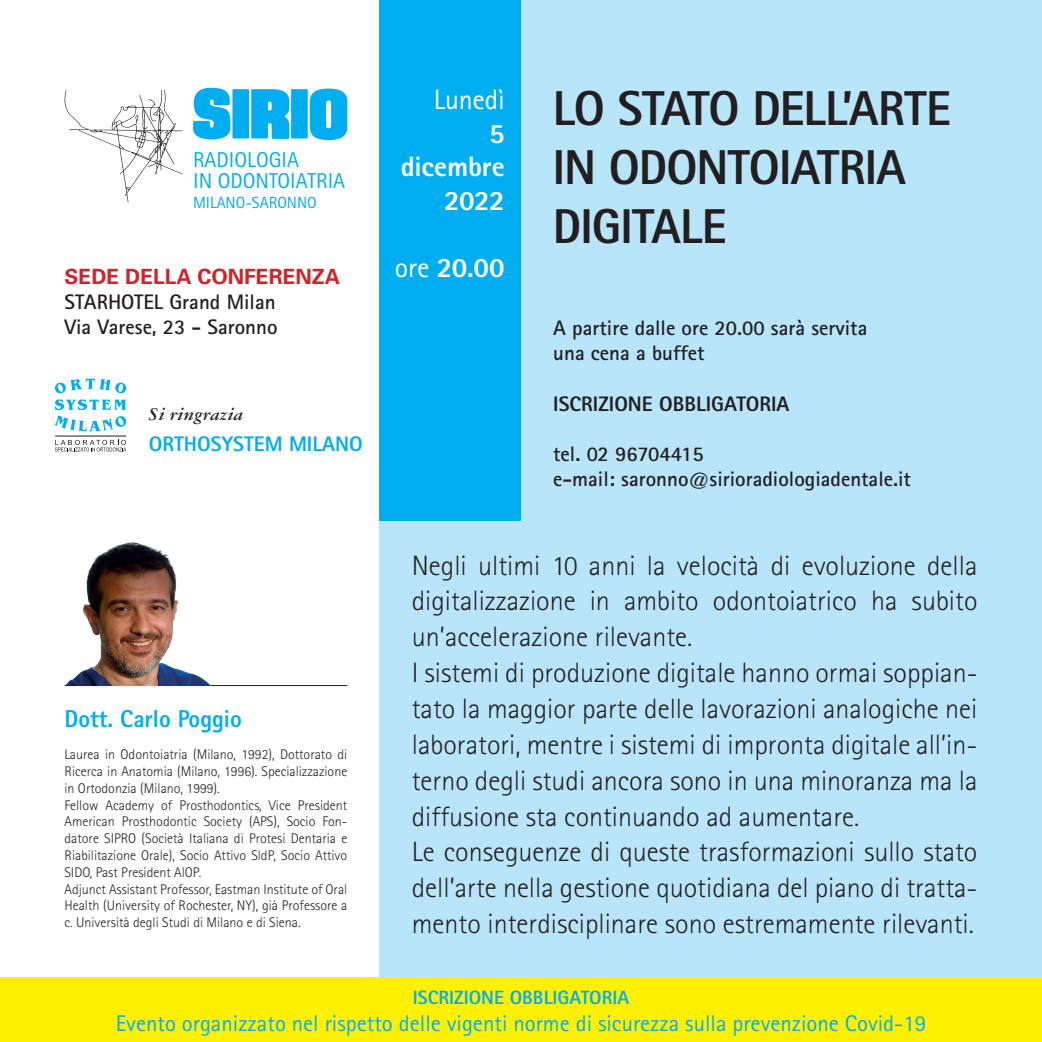
<style>
.page{position:relative;width:1042px;height:1042px;background:#fff}
.page>*{position:absolute;margin:0;border:0;box-sizing:border-box;transform-origin:0 0}
.t1{font:800 49px/58.8px "Rotis Sans Serif";letter-spacing:-.02em;color:#231f20}
.t2{font:300 28px/35.9px "Rotis Sans Serif";color:#231f20}
.t3{font:800 28px/33.6px "Rotis Sans Serif";letter-spacing:-.01em;color:#fff;text-align:right}
.t4{font:28px "Rotis Sans Serif";letter-spacing:-.005em;color:#fff}
.t5{font:800 24.5px "Rotis Sans Serif";color:#00aeef;scale:.96 1}
.t6{font:22.75px "Rotis Sans Serif";color:#00aeef}
.t7{font:21.53px/21.5px "Rotis Sans Serif";color:#00aeef}
.t8{font:700 21px/25.2px "Rotis Sans Serif";color:#231f20}
.t9{font:800 21px "Rotis Sans Serif";color:#231f20}
.t10{font:700 21px "Univers";color:#d1232a}
.t11{font:800 21px "Rotis Sans Serif";color:#00aeef}
.t12{font:800 19.25px "Rotis Sans Serif";color:#00aeef}
.t13{font:italic 700 19.25px "Garamond Three";color:#231f20}
.t14{font:16.1px "Rotis Sans Serif";color:#00aeef}
.t15{font:300 14px/16.8px "Rotis Sans Serif";color:#231f20}
.s1{font-weight:400}
</style>
<div class="page">
<div style="left:379px;top:521px;width:663px;height:521px;background:#b9e5fa"></div>
<div style="left:437px;top:0;width:605px;height:521px;background:#b9e5fa"></div>
<div style="left:379px;top:0;width:142px;height:521px;background:#00aeef"></div>
<svg style="left:193px;top:88px;width:154px;height:52px;background:#2dbcf1"></svg>
<svg style="left:64px;top:90px;width:119px;height:113px"></svg>
<svg style="left:54px;top:378px;width:73px;height:53px"></svg>
<svg style="left:55px;top:440px;width:71px;height:11px"></svg>
<hr style="left:55px;top:436px;width:71px;height:1px;background:#231f20">
<hr style="left:64px;top:685px;width:283px;height:1px;background:#231f20">
<img style="left:64px;top:542px;width:147px;height:144px">
<div style="left:0;top:978px;width:1042px;height:64px;background:#fff101"></div>
<p class="t7" style="left:193px;top:149px;width:154px">RADIOLOGIA<br>IN ODONTOIATRIA</p>
<p class="t14" style="left:193px;top:193px;width:125px">MILANO-SARONNO</p>
<p class="t10" style="left:64px;top:263px;width:277px">SEDE DELLA CONFERENZA</p>
<p class="t8" style="left:64px;top:289px;width:215px">STARHOTEL Grand Milan<br>Via Varese, 23 - Saronno</p>
<p class="t13" style="left:149px;top:404px;width:96px">Si ringrazia</p>
<p class="t11" style="left:149px;top:431px;width:215px">ORTHOSYSTEM MILANO</p>
<p class="t5" style="left:64px;top:703px;width:186px">Dott. Carlo Poggio</p>
<p class="t15" style="left:64px;top:746px;width:284px">Laurea in Odontoiatria (Milano, 1992), Dottorato di Ricerca in Anatomia (Milano, 1996). Specializzazione in Ortodonzia (Milano, 1999).<br>Fellow Academy of Prosthodontics, Vice President American Prosthodontic Society (APS), Socio Fon&shy;datore SIPRO (Società Italiana di Protesi Dentaria e Riabilitazione Orale), Socio Attivo SldP, Socio Attivo SIDO, Past President AlOP.<br>Adjunct Assistant Professor, Eastman Institute of Oral Health (University of Rochester, NY), già Professore a c. Università degli Studi di Milano e di Siena.</p>
<p class="t4" style="left:434px;top:83px;width:73px">Lunedì</p>
<p class="t3" style="left:401px;top:116px;width:106px">5 dicembre<br>2022</p>
<p class="t3" style="left:395px;top:251px;width:111px"><span class="s1">ore</span> 20.00</p>
<h1 class="t1" style="left:553px;top:78px;width:399px">LO STATO DELL’ARTE<br>IN ODONTOIATRIA<br>DIGITALE</h1>
<p class="t8" style="left:553px;top:315px;width:316px">A partire dalle ore 20.00 sarà servita una cena a buffet</p>
<p class="t9" style="left:553px;top:390px;width:238px">ISCRIZIONE OBBLIGATORIA</p>
<p class="t8" style="left:553px;top:441px;width:359px">tel. 02 96704415<br>e-mail: saronno@sirioradiologiadentale.it</p>
<p class="t2" style="left:412px;top:547px;width:567px">Negli ultimi 10 anni la velocità di evoluzione della digitalizzazione in ambito odontoiatrico ha subito un’accelerazione rilevante.<br>I sistemi di produzione digitale hanno ormai soppian&shy;tato la maggior parte delle lavorazioni analogiche nei laboratori, mentre i sistemi di impronta digitale all’in&shy;terno degli studi ancora sono in una minoranza ma la diffusione sta continuando ad aumentare.<br>Le conseguenze di queste trasformazioni sullo stato dell’arte nella gestione quotidiana del piano di tratta&shy;mento interdisciplinare sono estremamente rilevanti.</p>
<p class="t12" style="left:413px;top:985px;width:218px">ISCRIZIONE OBBLIGATORIA</p>
<p class="t6" style="left:116px;top:1010px;width:812px">Evento organizzato nel rispetto delle vigenti norme di sicurezza sulla prevenzione Covid-19</p>
</div>
